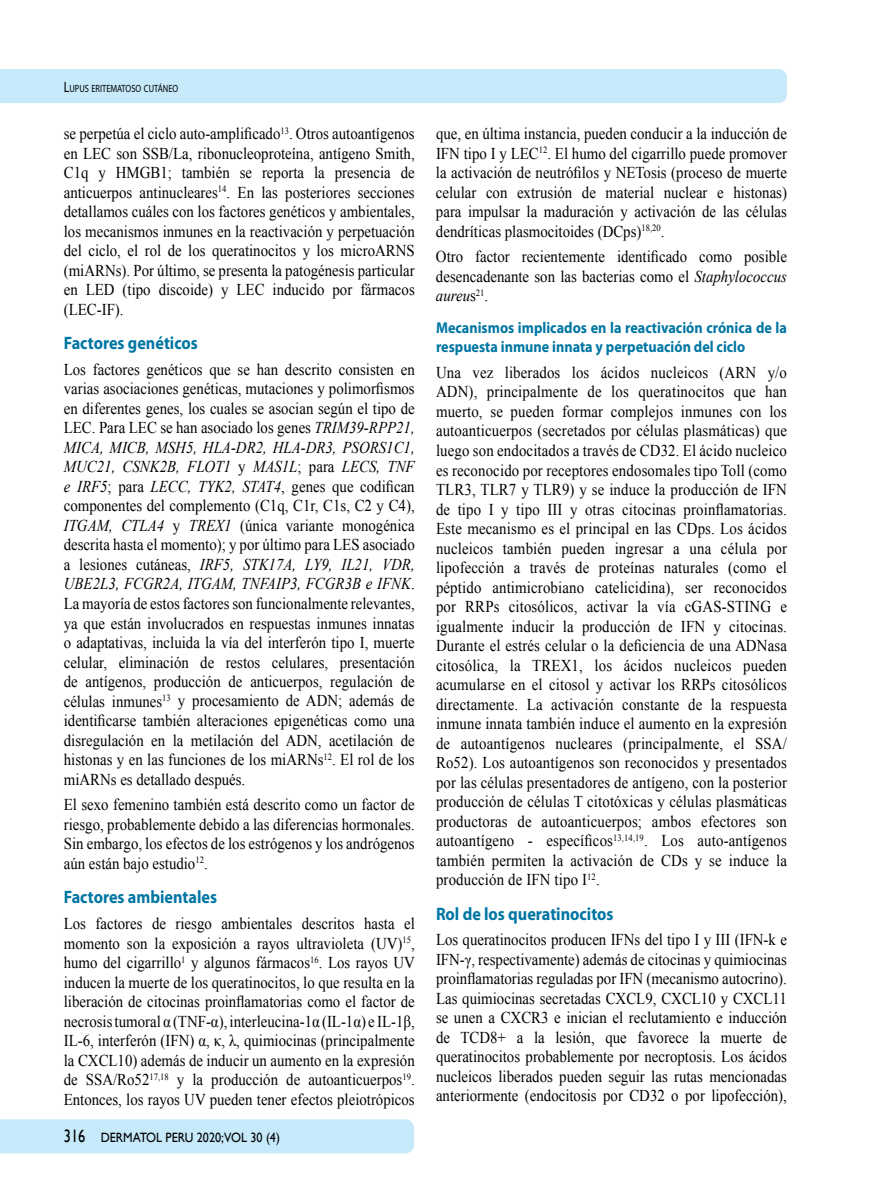
<style>
.page{position:relative;width:872px;height:1191px;background:#fff}
.page>*{position:absolute;margin:0;border:0;box-sizing:border-box;transform-origin:0 0}
.t1{font:700 18px "Myriad Pro";color:#0076a3;scale:.9 1}
.t2{font:16.5px/19.5px "Times New Roman";color:#000;text-align:justify;scale:.9 1}
.t3{font:700 15.75px/18.9px "Myriad Pro";color:#0076a3;scale:.9 1}
.t4{font:13.5px "Gill Sans";color:#000;scale:.9 1}
.t5{font:10.5px "Myriad Pro";color:#000;scale:.8 1}
.s1{font-size:15px}
.s2{font-style:italic}
.s3{font-size:18px}
</style>
<div class="page">
<div style="left:0;top:69px;width:787px;height:34px;background:#c7eafb"></div>
<div style="left:0;top:1119px;width:414px;height:34px;background:#c7eafb"></div>
<p class="t5" style="left:64px;top:82px;width:145px"><span class="s1">L</span>UPUS ERITEMATOSO CUTÁNEO</p>
<p class="t2" style="left:64px;top:123px;width:391px">se perpetúa el ciclo auto-amplificado<sup>13</sup>. Otros autoantígenos en LEC son SSB/La, ribonucleoproteína, antígeno Smith, C1q y HMGB1; también se reporta la presencia de anticuerpos antinucleares<sup>14</sup>. En las posteriores secciones detallamos cuáles con los factores genéticos y ambientales, los mecanismos inmunes en la reactivación y perpetuación del ciclo, el rol de los queratinocitos y los microARNS (miARNs). Por último, se presenta la patogénesis particular en LED (tipo discoide) y LEC inducido por fármacos (LEC-IF).</p>
<p class="t1" style="left:64px;top:331px;width:150px">Factores genéticos</p>
<p class="t2" style="left:64px;top:359px;width:391px">Los factores genéticos que se han descrito consisten en varias asociaciones genéticas, mutaciones y polimorfismos en diferentes genes, los cuales se asocian según el tipo de LEC. Para LEC se han asociado los genes <span class="s2">TRIM39-RPP21, MICA, MICB, MSH5, HLA-DR2, HLA-DR3, PSORS1C1, MUC21, CSNK2B, FLOT1</span> y <span class="s2">MAS1L</span>; para <span class="s2">LECS, TNF e IRF5</span>; para <span class="s2">LECC, TYK2, STAT4</span>, genes que codifican componentes del complemento (C1q, C1r, C1s, C2 y C4), <span class="s2">ITGAM, CTLA4</span> y <span class="s2">TREX1</span> (única variante monogénica descrita hasta el momento); y por último para LES asociado a lesiones cutáneas, <span class="s2">IRF5, STK17A, LY9, IL21, VDR, UBE2L3, FCGR2A, ITGAM, TNFAIP3, FCGR3B e IFNK</span>.<br>La mayoría de estos factores son funcionalmente relevantes, ya que están involucrados en respuestas inmunes innatas o adaptativas, incluida la vía del interferón tipo I, muerte celular, eliminación de restos celulares, presentación de antígenos, producción de anticuerpos, regulación de células inmunes<sup>13</sup> y procesamiento de ADN; además de identificarse también alteraciones epigenéticas como una disregulación en la metilación del ADN, acetilación de histonas y en las funciones de los miARNs<sup>12</sup>. El rol de los miARNs es detallado después.</p>
<p class="t2" style="left:64px;top:795px;width:391px">El sexo femenino también está descrito como un factor de riesgo, probablemente debido a las diferencias hormonales.<br>Sin embargo, los efectos de los estrógenos y los andrógenos aún están bajo estudio<sup>12</sup>.</p>
<p class="t1" style="left:64px;top:885px;width:172px">Factores ambientales</p>
<p class="t2" style="left:64px;top:913px;width:392px">Los factores de riesgo ambientales descritos hasta el momento son la exposición a rayos ultravioleta (UV)<sup>15</sup>, humo del cigarrillo<sup>1</sup> y algunos fármacos<sup>16</sup>. Los rayos UV inducen la muerte de los queratinocitos, lo que resulta en la liberación de citocinas proinflamatorias como el factor de necrosis tumoral α (TNF-α), interleucina-1α (IL-1α) e IL-1β, IL-6, interferón (IFN) α, κ, λ, quimiocinas (principalmente la CXCL10) además de inducir un aumento en la expresión de SSA/Ro52<sup>17,18</sup> y la producción de autoanticuerpos<sup>19</sup>.<br>Entonces, los rayos UV pueden tener efectos pleiotrópicos</p>
<p class="t4" style="left:64px;top:1129px;width:242px"><span class="s3">316</span> DERMATOL PERU 2020;VOL 30 (4)</p>
<p class="t2" style="left:436px;top:123px;width:391px">que, en última instancia, pueden conducir a la inducción de IFN tipo I y LEC<sup>12</sup>. El humo del cigarrillo puede promover la activación de neutrófilos y NETosis (proceso de muerte celular con extrusión de material nuclear e histonas) para impulsar la maduración y activación de las células dendríticas plasmocitoides (DCps)<sup>18,20</sup>.</p>
<p class="t2" style="left:436px;top:247px;width:391px">Otro factor recientemente identificado como posible desencadenante son las bacterias como el <span class="s2">Staphylococcus aureu</span>s<sup>21</sup>.</p>
<p class="t3" style="left:436px;top:318px;width:391px">Mecanismos implicados en la reactivación crónica de la respuesta inmune innata y perpetuación del ciclo</p>
<p class="t2" style="left:436px;top:362px;width:391px">Una vez liberados los ácidos nucleicos (ARN y/o ADN), principalmente de los queratinocitos que han muerto, se pueden formar complejos inmunes con los autoanticuerpos (secretados por células plasmáticas) que luego son endocitados a través de CD32. El ácido nucleico es reconocido por receptores endosomales tipo Toll (como TLR3, TLR7 y TLR9) y se induce la producción de IFN de tipo I y tipo III y otras citocinas proinflamatorias.<br>Este mecanismo es el principal en las CDps. Los ácidos nucleicos también pueden ingresar a una célula por lipofección a través de proteínas naturales (como el péptido antimicrobiano catelicidina), ser reconocidos por RRPs citosólicos, activar la vía cGAS-STING e igualmente inducir la producción de IFN y citocinas.<br>Durante el estrés celular o la deficiencia de una ADNasa citosólica, la TREX1, los ácidos nucleicos pueden acumularse en el citosol y activar los RRPs citosólicos directamente. La activación constante de la respuesta inmune innata también induce el aumento en la expresión de autoantígenos nucleares (principalmente, el SSA/ Ro52). Los autoantígenos son reconocidos y presentados por las células presentadores de antígeno, con la posterior producción de células T citotóxicas y células plasmáticas productoras de autoanticuerpos; ambos efectores son autoantígeno - específicos<sup>13,14,19</sup>. Los auto-antígenos también permiten la activación de CDs y se induce la producción de IFN tipo I<sup>12</sup>.</p>
<p class="t1" style="left:436px;top:901px;width:199px">Rol de los queratinocitos</p>
<p class="t2" style="left:436px;top:930px;width:391px">Los queratinocitos producen IFNs del tipo I y III (IFN-k e IFN-γ, respectivamente) además de citocinas y quimiocinas proinflamatorias reguladas por IFN (mecanismo autocrino).<br>Las quimiocinas secretadas CXCL9, CXCL10 y CXCL11 se unen a CXCR3 e inician el reclutamiento e inducción de TCD8+ a la lesión, que favorece la muerte de queratinocitos probablemente por necroptosis. Los ácidos nucleicos liberados pueden seguir las rutas mencionadas anteriormente (endocitosis por CD32 o por lipofección),</p>
</div>
